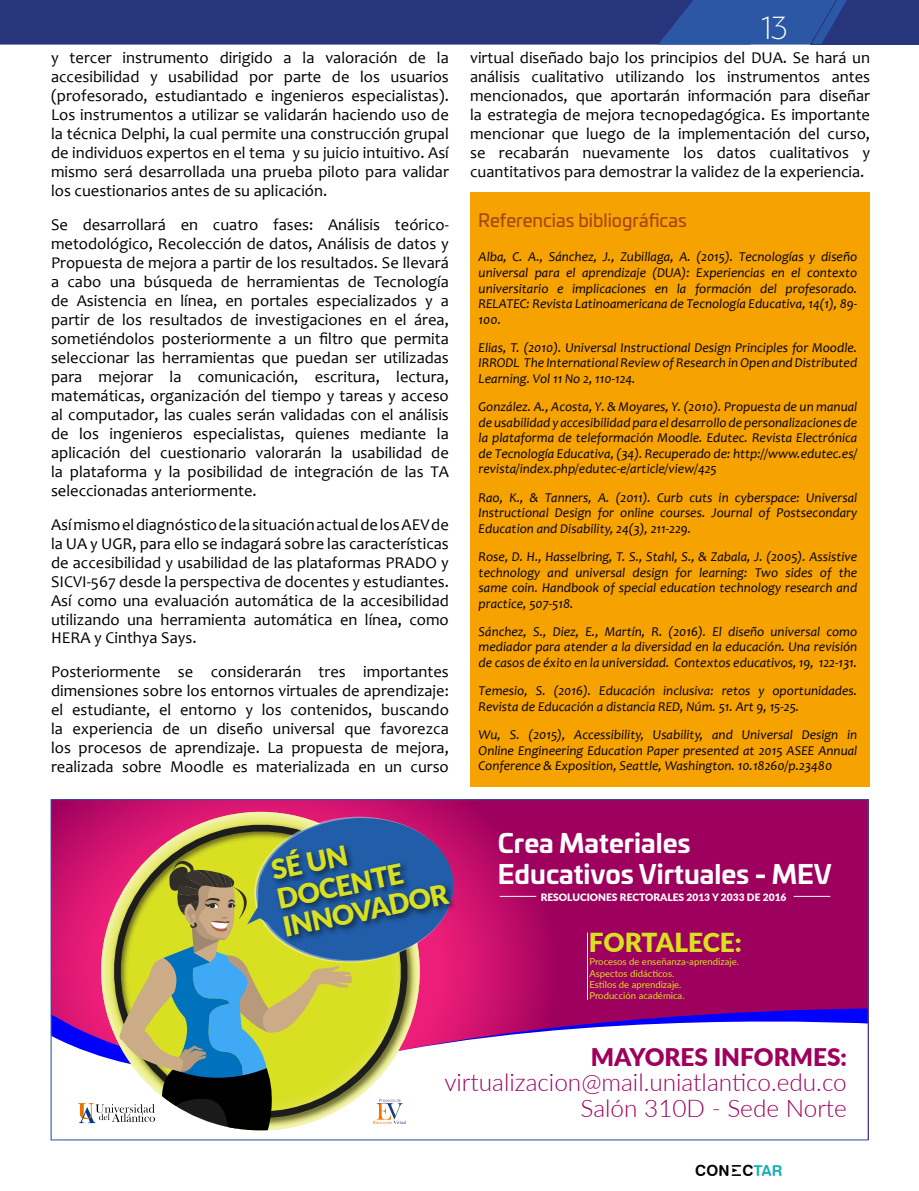
<style>
.page{position:relative;width:919px;height:1191px;background:#fff}
.page>*{position:absolute;margin:0;border:0;box-sizing:border-box;transform-origin:0 0}
.t1{font:200 36px "Serenity";color:#fff}
.t2{font:900 27.6px/29px "Lato";color:#d9e021}
.t3{font:900 26.25px "Lato";letter-spacing:-.005em;color:#d9e021}
.t4{font:700 25.95px/31px "Univia Pro";color:#fff}
.t5{font:300 24.3px/25.7px "Lato";color:#9e005d;text-align:right}
.t6{font:900 24.3px "Lato";color:#9e005d}
.t7{font:18px "Univia Pro";color:#a44517}
.t8{font:16.5px/18.9px "Candara";color:#000;text-align:justify}
.t9{font:15px "Swiss 721 BT Bold Rounded";color:#000}
.t10{font:italic 13.5px/15.5px "Candara";color:#000;text-align:justify}
.t11{font:900 10.2px "Lato";color:#fff}
.t12{font:9.45px/11.4px "Lato";color:#d9e021}
.s1{color:#1cafb4}
</style>
<div class="page">
<svg style="left:732px;top:1165px;width:8px;height:10px"></svg>
<svg style="left:0;top:0;width:918px;height:45px;background:#283c83"></svg>
<div style="left:470px;top:192px;width:400px;height:595px;background:#f6a200"></div>
<svg style="left:53px;top:801px;width:813px;height:207px;background:#a4025f"></svg>
<hr style="left:587px;top:932px;width:1px;height:67px;background:#fff">
<hr style="left:499px;top:896px;width:37px;height:1px;background:#fff">
<hr style="left:793px;top:896px;width:37px;height:1px;background:#fff">
<svg style="left:464px;top:1008px;width:402px;height:33px"></svg>
<svg style="left:51px;top:808px;width:413px;height:333px"></svg>
<img style="left:263px;top:815px;width:199px;height:140px">
<p class="t8" style="left:51px;top:48px;width:399px">y tercer instrumento dirigido a la valoración de la accesibilidad y usabilidad por parte de los usuarios (profesorado, estudiantado e ingenieros especialistas).<br>Los instrumentos a utilizar se validarán haciendo uso de la técnica Delphi, la cual permite una construcción grupal de individuos expertos en el tema y su juicio intuitivo. Así mismo será desarrollada una prueba piloto para validar los cuestionarios antes de su aplicación.</p>
<p class="t8" style="left:51px;top:215px;width:399px">Se desarrollará en cuatro fases: Análisis teórico&shy;metodológico, Recolección de datos, Análisis de datos y Propuesta de mejora a partir de los resultados. Se llevará a cabo una búsqueda de herramientas de Tecnología de Asistencia en línea, en portales especializados y a partir de los resultados de investigaciones en el área, sometiéndolos posteriormente a un filtro que permita seleccionar las herramientas que puedan ser utilizadas para mejorar la comunicación, escritura, lectura, matemáticas, organización del tiempo y tareas y acceso al computador, las cuales serán validadas con el análisis de los ingenieros especialistas, quienes mediante la aplicación del cuestionario valorarán la usabilidad de la plataforma y la posibilidad de integración de las TA seleccionadas anteriormente.</p>
<p class="t8" style="left:51px;top:514px;width:399px">Así mismo el diagnóstico de la situación actual de los AEV de la UA y UGR, para ello se indagará sobre las características de accesibilidad y usabilidad de las plataformas PRADO y SICVI-567 desde la perspectiva de docentes y estudiantes.<br>Así como una evaluación automática de la accesibilidad utilizando una herramienta automática en línea, como HERA y Cinthya Says.</p>
<p class="t8" style="left:51px;top:662px;width:399px">Posteriormente se considerarán tres importantes dimensiones sobre los entornos virtuales de aprendizaje: el estudiante, el entorno y los contenidos, buscando la experiencia de un diseño universal que favorezca los procesos de aprendizaje. La propuesta de mejora, realizada sobre Moodle es materializada en un curso</p>
<h1 class="t1" style="left:761px;top:9px;width:27px">13</h1>
<p class="t8" style="left:470px;top:48px;width:401px">virtual diseñado bajo los principios del DUA. Se hará un análisis cualitativo utilizando los instrumentos antes mencionados, que aportarán información para diseñar la estrategia de mejora tecnopedagógica. Es importante mencionar que luego de la implementación del curso, se recabarán nuevamente los datos cualitativos y cuantitativos para demostrar la validez de la experiencia.</p>
<p class="t7" style="left:478px;top:206px;width:210px">Referencias bibliográficas</p>
<p class="t10" style="left:478px;top:249px;width:380px">Alba, C. A., Sánchez, J., Zubillaga, A. (2015). Tecnologías y diseño universal para el aprendizaje (DUA): Experiencias en el contexto universitario e implicaciones en la formación del profesorado.<br>RELATEC: Revista Latinoamericana de Tecnología Educativa, 14(1), 89- 100.</p>
<p class="t10" style="left:478px;top:339px;width:380px">Elias, T. (2010). Universal Instructional Design Principles for Moodle.<br>IRRODL The International Review of Research in Open and Distributed Learning. Vol 11 No 2, 110-124.</p>
<p class="t10" style="left:478px;top:399px;width:380px">González. A., Acosta, Y. &amp; Moyares, Y. (2010). Propuesta de un manual de usabilidad y accesibilidad para el desarrollo de personalizaciones de la plataforma de teleformación Moodle. Edutec. Revista Electrónica de Tecnología Educativa, (34). Recuperado de: http://www.edutec.es/ revista/index.php/edutec-e/article/view/425</p>
<p class="t10" style="left:478px;top:489px;width:380px">Rao, K., &amp; Tanners, A. (2011). Curb cuts in cyberspace: Universal Instructional Design for online courses. Journal of Postsecondary Education and Disability, 24(3), 211-229.</p>
<p class="t10" style="left:478px;top:549px;width:380px">Rose, D. H., Hasselbring, T. S., Stahl, S., &amp; Zabala, J. (2005). Assistive technology and universal design for learning: Two sides of the same coin. Handbook of special education technology research and practice, 507-518.</p>
<p class="t10" style="left:478px;top:623px;width:380px">Sánchez, S., Diez, E., Martín, R. (2016). El diseño universal como mediador para atender a la diversidad en la educación. Una revisión de casos de éxito en la universidad. Contextos educativos, 19, 122-131.</p>
<p class="t10" style="left:478px;top:683px;width:380px">Temesio, S. (2016). Educación inclusiva: retos y oportunidades.<br>Revista de Educación a distancia RED, Núm. 51. Art 9, 15-25.</p>
<p class="t10" style="left:478px;top:726px;width:380px">Wu, S. (2015), Accessibility, Usability, and Universal Design in Online Engineering Education Paper presented at 2015 ASEE Annual Conference &amp; Exposition, Seattle, Washington. 10.18260/p.23480</p>
<h2 class="t2" style="left:268px;top:855px;width:169px;rotate:-12deg">SÉ UN<br>DOCENTE<br>INNOVADOR</h2>
<h3 class="t4" style="left:498px;top:826px;width:335px">Crea Materiales<br>Educativos Virtuales - MEV</h3>
<p class="t11" style="left:540px;top:889px;width:247px">RESOLUCIONES RECTORALES 2013 Y 2033 DE 2016</p>
<h3 class="t3" style="left:588px;top:923px;width:155px">FORTALECE:</h3>
<p class="t12" style="left:589px;top:955px;width:151px">Procesos de enseñanza-aprendizaje.<br>Aspectos didácticos.<br>Estilos de aprendizaje.<br>Producción académica.</p>
<h3 class="t6" style="left:590px;top:1038px;width:258px">MAYORES INFORMES:</h3>
<h3 class="t5" style="left:444px;top:1068px;width:404px">virtualizacion@mail.uniatlantico.edu.co<br>Salón 310D - Sede Norte</h3>
<p class="t9" style="left:695px;top:1161px;width:89px">CON C<span class="s1">TAR</span></p>
</div>
